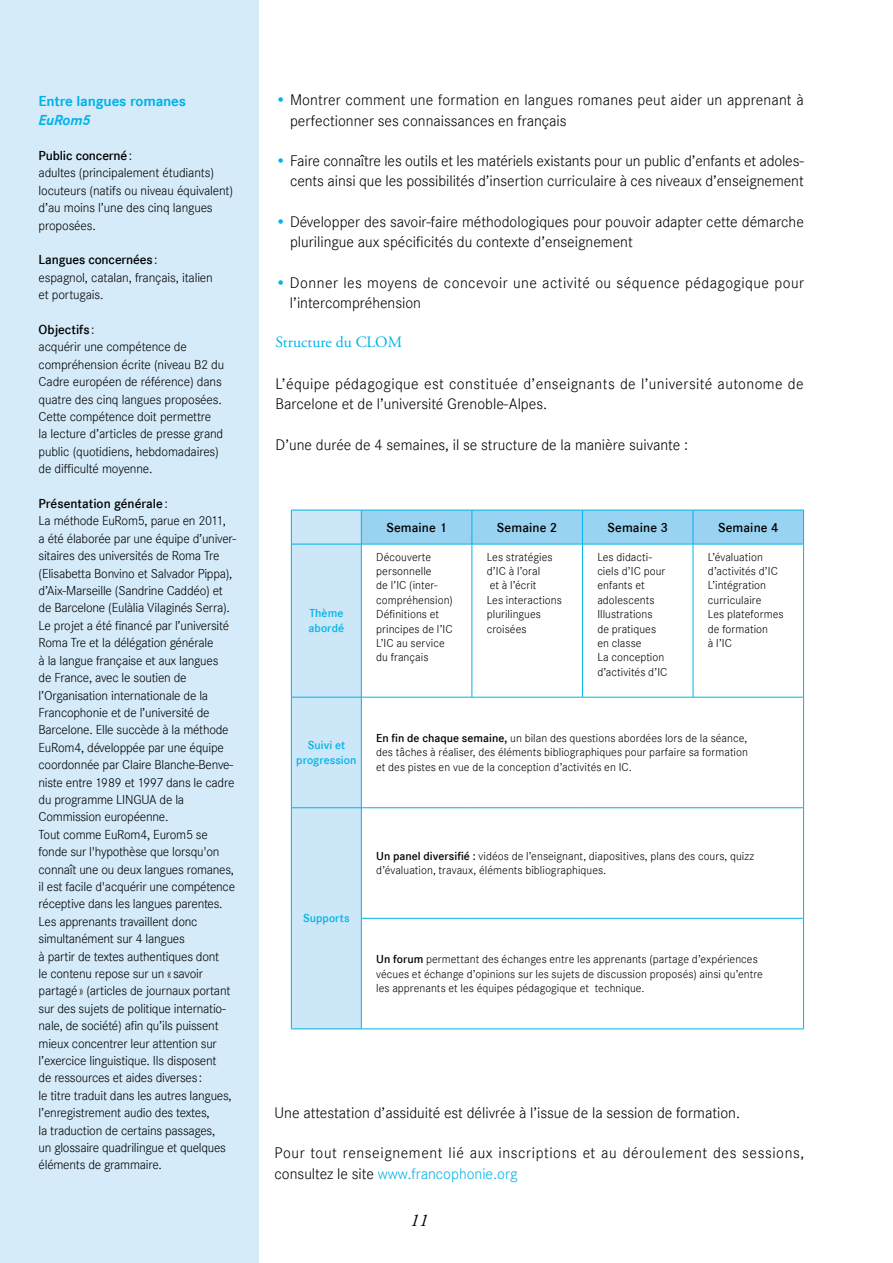
<style>
.page{position:relative;width:893px;height:1263px;background:#fff}
.page>*{position:absolute;margin:0;border:0;box-sizing:border-box;transform-origin:0 0}
.t1{font:italic 18px "Adobe Garamond Pro";color:#000}
.t2{font:15.9px/20.2px "Corporate S Ligh";color:#000}
.t3{font:15.9px/20.2px "Corporate S Ligh";letter-spacing:.025em;color:#000}
.t4{font:15.9px/20.2px "Corporate S Ligh";letter-spacing:.035em;color:#000}
.t5{font:15.9px/20.2px "Corporate S Ligh";letter-spacing:.03em;color:#000}
.t6{font:15.75px "Adobe Garamond Pro";color:#00b3e7}
.t7{font:700 15px "Corporate S";letter-spacing:-.01em;color:#00b3e7}
.t8{font:italic 700 15px "Corporate S";letter-spacing:-.01em;color:#00b3e7}
.t9{font:13.5px/17.4px "Corporate S Ligh";letter-spacing:-.015em;color:#000}
.t10{font:600 13.5px "Corporate S";color:#000}
.t11{font:12px/14.4px "Corporate S Ligh";letter-spacing:.005em;color:#000}
.t12{font:600 12px/14.4px "Corporate S";letter-spacing:.005em;color:#00b3e7}
.s1{font-family:"Corporate S Ligh";font-weight:400}
.s2{font-family:"Corporate S";font-weight:700;color:#00b3e7}
.s3{font-family:"Corporate S";font-weight:600}
.s4{color:#00b3e7}
</style>
<div class="page">
<div style="left:0;top:0;width:258px;height:1263px;background:#d5ebf9"></div>
<svg style="left:292px;top:511px;width:511px;height:518px;background:#bce0f5"></svg>
<svg style="left:362px;top:545px;width:441px;height:484px"></svg>
<hr style="left:291px;top:510px;width:1px;height:34px;background:#00b3e7">
<hr style="left:291px;top:510px;width:70px;height:1px;background:#00b3e7">
<hr style="left:361px;top:510px;width:1px;height:34px;background:#00b3e7">
<hr style="left:361px;top:510px;width:111px;height:1px;background:#00b3e7">
<hr style="left:472px;top:510px;width:1px;height:34px;background:#00b3e7">
<hr style="left:472px;top:510px;width:110px;height:1px;background:#00b3e7">
<hr style="left:582px;top:510px;width:111px;height:1px;background:#00b3e7">
<hr style="left:693px;top:510px;width:111px;height:1px;background:#00b3e7">
<hr style="left:582px;top:510px;width:1px;height:34px;background:#00b3e7">
<hr style="left:693px;top:510px;width:1px;height:34px;background:#00b3e7">
<hr style="left:803px;top:510px;width:1px;height:34px;background:#00b3e7">
<hr style="left:291px;top:544px;width:1px;height:153px;background:#00b3e7">
<hr style="left:291px;top:544px;width:70px;height:1px;background:#00b3e7">
<hr style="left:361px;top:544px;width:1px;height:153px;background:#00b3e7">
<hr style="left:361px;top:544px;width:111px;height:1px;background:#00b3e7">
<hr style="left:472px;top:544px;width:1px;height:153px;background:#00b3e7">
<hr style="left:472px;top:544px;width:110px;height:1px;background:#00b3e7">
<hr style="left:582px;top:544px;width:111px;height:1px;background:#00b3e7">
<hr style="left:693px;top:544px;width:111px;height:1px;background:#00b3e7">
<hr style="left:582px;top:544px;width:1px;height:153px;background:#00b3e7">
<hr style="left:693px;top:544px;width:1px;height:153px;background:#00b3e7">
<hr style="left:803px;top:544px;width:1px;height:153px;background:#00b3e7">
<hr style="left:291px;top:697px;width:1px;height:110px;background:#00b3e7">
<hr style="left:291px;top:697px;width:70px;height:1px;background:#00b3e7">
<hr style="left:361px;top:697px;width:111px;height:1px;background:#00b3e7">
<hr style="left:472px;top:697px;width:110px;height:1px;background:#00b3e7">
<hr style="left:582px;top:697px;width:111px;height:1px;background:#00b3e7">
<hr style="left:693px;top:697px;width:111px;height:1px;background:#00b3e7">
<hr style="left:803px;top:697px;width:1px;height:110px;background:#00b3e7">
<hr style="left:291px;top:808px;width:1px;height:110px;background:#00b3e7">
<hr style="left:291px;top:918px;width:1px;height:111px;background:#00b3e7">
<hr style="left:291px;top:807px;width:70px;height:1px;background:#00b3e7">
<hr style="left:291px;top:1029px;width:70px;height:1px;background:#00b3e7">
<hr style="left:361px;top:918px;width:1px;height:111px;background:#00b3e7">
<hr style="left:803px;top:918px;width:1px;height:111px;background:#00b3e7">
<hr style="left:361px;top:1029px;width:111px;height:1px;background:#00b3e7">
<hr style="left:472px;top:1029px;width:110px;height:1px;background:#00b3e7">
<hr style="left:582px;top:1029px;width:111px;height:1px;background:#00b3e7">
<hr style="left:693px;top:1029px;width:111px;height:1px;background:#00b3e7">
<hr style="left:361px;top:918px;width:111px;height:1px;background:#00b3e7">
<hr style="left:472px;top:918px;width:110px;height:1px;background:#00b3e7">
<hr style="left:582px;top:918px;width:111px;height:1px;background:#00b3e7">
<hr style="left:693px;top:918px;width:111px;height:1px;background:#00b3e7">
<hr style="left:803px;top:808px;width:1px;height:110px;background:#00b3e7">
<hr style="left:361px;top:807px;width:111px;height:1px;background:#00b3e7">
<hr style="left:472px;top:807px;width:110px;height:1px;background:#00b3e7">
<hr style="left:582px;top:807px;width:111px;height:1px;background:#00b3e7">
<hr style="left:693px;top:807px;width:111px;height:1px;background:#00b3e7">
<hr style="left:361px;top:697px;width:1px;height:110px;background:#00b3e7">
<hr style="left:361px;top:808px;width:1px;height:110px;background:#00b3e7">
<p class="t7" style="left:39px;top:92px;width:149px">Entre langues romanes</p>
<p class="t8" style="left:39px;top:112px;width:54px">EuRom5</p>
<p class="t10" style="left:39px;top:148px;width:95px">Public concerné<span class="s1">:</span></p>
<p class="t9" style="left:39px;top:164px;width:196px">adultes (principalement étudiants) locuteurs (natifs ou niveau équivalent) d’au moins l’une des cinq langues proposées.</p>
<p class="t10" style="left:39px;top:252px;width:121px">Langues concernées<span class="s1">:</span></p>
<p class="t9" style="left:39px;top:269px;width:176px">espagnol, catalan, français, italien et portugais.</p>
<p class="t10" style="left:39px;top:322px;width:58px">Objectifs<span class="s1">:</span></p>
<p class="t9" style="left:39px;top:338px;width:187px">acquérir une compétence de compréhension écrite (niveau B2 du Cadre européen de référence) dans quatre des cinq langues proposées.<br>Cette compétence doit permettre<br>la lecture d’articles de presse grand public (quotidiens, hebdomadaires) de difficulté moyenne.</p>
<p class="t10" style="left:39px;top:496px;width:131px">Présentation générale<span class="s1">:</span></p>
<p class="t9" style="left:39px;top:512px;width:199px">La méthode EuRom5, parue en 2011,<br>a été élaborée par une équipe d’univer&shy;sitaires des universités de Roma Tre (Elisabetta Bonvino et Salvador Pippa), d’Aix-Marseille (Sandrine Caddéo) et de Barcelone (Eulàlia Vilaginés Serra).<br>Le projet a été financé par l’université Roma Tre et la délégation générale<br>à la langue française et aux langues<br>de France, avec le soutien de l’Organisation internationale de la Francophonie et de l’université de Barcelone. Elle succède à la méthode EuRom4, développée par une équipe coordonnée par Claire Blanche-Benve&shy;niste entre 1989 et 1997 dans le cadre du programme LINGUA de la Commission européenne.<br>Tout comme EuRom4, Eurom5 se fonde sur l'hypothèse que lorsqu'on connaît une ou deux langues romanes, il est facile d'acquérir une compétence réceptive dans les langues parentes.<br>Les apprenants travaillent donc simultanément sur 4 langues<br>à partir de textes authentiques dont<br>le contenu repose sur un «savoir partagé» (articles de journaux portant sur des sujets de politique internatio&shy;nale, de société) afin qu’ils puissent mieux concentrer leur attention sur l’exercice linguistique. Ils disposent<br>de ressources et aides diverses:<br>le titre traduit dans les autres langues, l’enregistrement audio des textes,<br>la traduction de certains passages,<br>un glossaire quadrilingue et quelques éléments de grammaire.</p>
<p class="t2" style="left:290px;top:90px;width:515px;text-indent:-14px"><span class="s2">•</span> Montrer comment une formation en langues romanes peut aider un apprenant à perfectionner ses connaissances en français</p>
<p class="t2" style="left:276px;top:151px;width:530px;text-align:right"><span class="s2">•</span> Faire connaître les outils et les matériels existants pour un public d’enfants et adoles&shy;cents ainsi que les possibilités d’insertion curriculaire à ces niveaux d’enseignement</p>
<p class="t2" style="left:290px;top:212px;width:515px;text-indent:-14px"><span class="s2">•</span> Développer des savoir-faire méthodologiques pour pouvoir adapter cette démarche plurilingue aux spécificités du contexte d’enseignement</p>
<p class="t5" style="left:290px;top:272px;width:516px;text-indent:-14px"><span class="s2">•</span> Donner les moyens de concevoir une activité ou séquence pédagogique pour l’intercompréhension</p>
<p class="t6" style="left:276px;top:332px;width:128px">Structure du CLOM</p>
<p class="t3" style="left:276px;top:374px;width:530px">L’équipe pédagogique est constituée d’enseignants de l’université autonome de<br>Barcelone et de l’université Grenoble-Alpes.</p>
<p class="t2" style="left:276px;top:434px;width:414px">D’une durée de 4 semaines, il se structure de la manière suivante :</p>
<p class="t12" style="left:309px;top:606px;width:37px">Thème abordé</p>
<p class="t10" style="left:386px;top:519px;width:62px">Semaine 1</p>
<p class="t10" style="left:497px;top:519px;width:62px">Semaine 2</p>
<p class="t10" style="left:607px;top:519px;width:62px">Semaine 3</p>
<p class="t10" style="left:718px;top:519px;width:62px">Semaine 4</p>
<p class="t11" style="left:376px;top:549px;width:78px">Découverte personnelle<br>de l’IC (inter&shy;compréhension)<br>Définitions et principes de l’IC<br>L’IC au service du français</p>
<p class="t11" style="left:487px;top:549px;width:77px">Les stratégies d’IC à l’oral<br>et à l’écrit<br>Les interactions plurilingues croisées</p>
<p class="t11" style="left:597px;top:549px;width:72px">Les didacti&shy;ciels d’IC pour enfants et adolescents<br>Illustrations<br>de pratiques en classe<br>La conception d’activités d’IC</p>
<p class="t11" style="left:708px;top:549px;width:77px">L’évaluation d’activités d’IC<br>L’intégration curriculaire<br>Les plateformes de formation<br>à l’IC</p>
<p class="t12" style="left:296px;top:738px;width:62px;text-align:center">Suivi et progression</p>
<p class="t11" style="left:376px;top:731px;width:373px;text-align:justify"><span class="s3">En fin de chaque semaine,</span> un bilan des questions abordées lors de la séance, des tâches à réaliser, des éléments bibliographiques pour parfaire sa formation et des pistes en vue de la conception d’activités en IC.</p>
<p class="t12" style="left:303px;top:911px;width:48px">Supports</p>
<p class="t11" style="left:376px;top:849px;width:379px"><span class="s3">Un panel diversifié :</span> vidéos de l’enseignant, diapositives, plans des cours, quizz d’évaluation, travaux, éléments bibliographiques.</p>
<p class="t11" style="left:376px;top:952px;width:388px"><span class="s3">Un forum</span> permettant des échanges entre les apprenants (partage d’expériences vécues et échange d’opinions sur les sujets de discussion proposés) ainsi qu’entre les apprenants et les équipes pédagogique et technique.</p>
<p class="t2" style="left:275px;top:1103px;width:467px">Une attestation d’assiduité est délivrée à l’issue de la session de formation.</p>
<p class="t4" style="left:275px;top:1143px;width:531px">Pour tout renseignement lié aux inscriptions et au déroulement des sessions, consultez le site <span class="s4">www.francophonie.org</span></p>
<h1 class="t1" style="left:410px;top:1209px;width:19px">11</h1>
</div>
